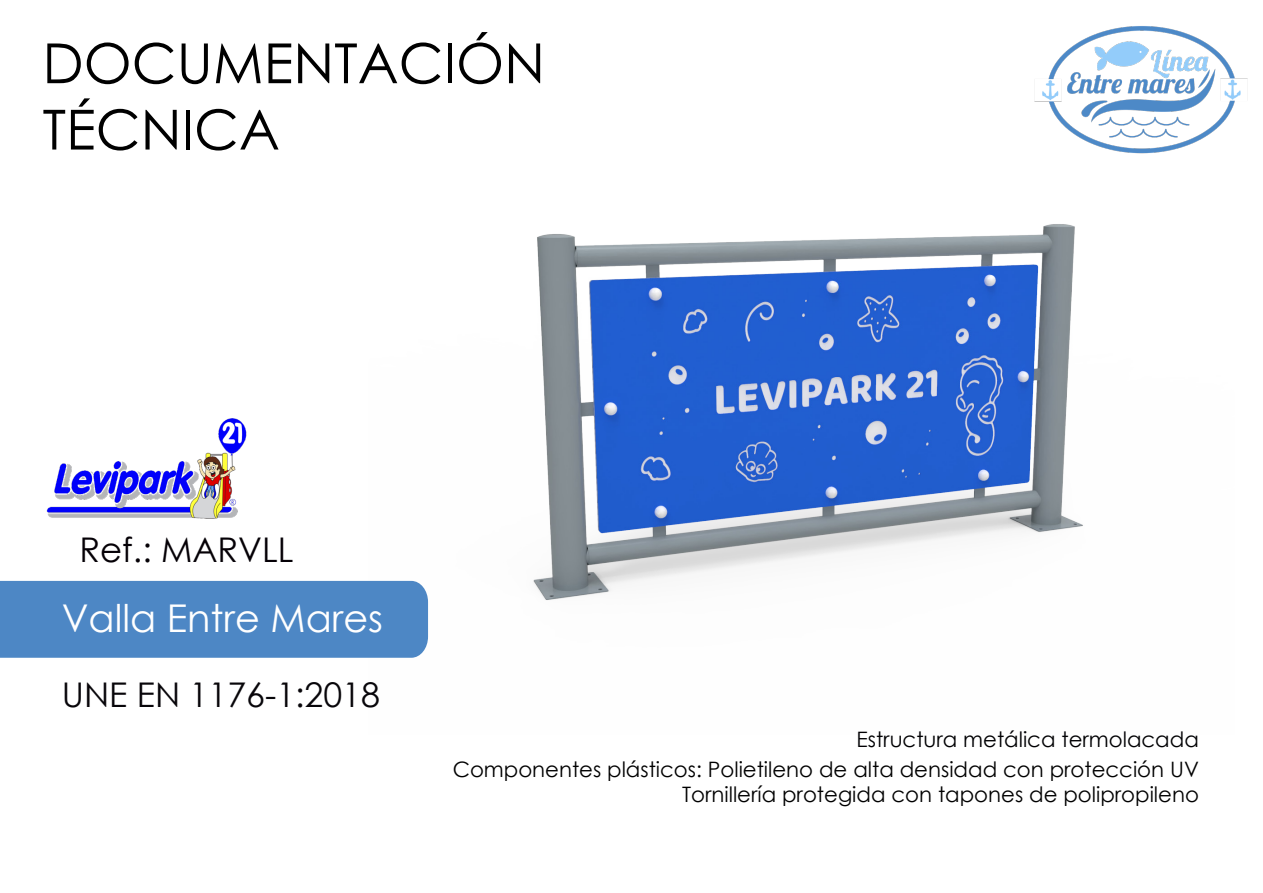
<style>
.page{position:relative;width:1263px;height:893px;background:#fff}
.page>*{position:absolute;margin:0;border:0;box-sizing:border-box;transform-origin:0 0}
.t1{font:55.35px/66.3px "Century Gothic";color:#000}
.t2{font:38.25px "Century Gothic";color:#fff}
.t3{font:34.05px "Century Gothic";color:#08060a}
.t4{font:34.05px "Century Gothic";color:#050006}
.t5{font:21.3px/25.5px "Century Gothic";color:#000;text-align:right}
.t6{font:21.3px "Century Gothic";color:#010003}
</style>
<div class="page">
<img style="left:369px;top:224px;width:714px;height:413px">
<img style="left:46px;top:418px;width:201px;height:101px">
<div style="left:0;top:581px;width:428px;height:77px;background:#4d87c5"></div>
<img style="left:1034px;top:26px;width:214px;height:128px">
<h1 class="t1" style="left:43px;top:29px;width:504px">DOCUMENTACIÓN<br>TÉCNICA</h1>
<h3 class="t4" style="left:79px;top:525px;width:216px">Ref.: MARVLL</h3>
<h2 class="t2" style="left:62px;top:591px;width:323px">Valla Entre Mares</h2>
<h3 class="t3" style="left:62px;top:670px;width:320px">UNE EN 1176-1:2018</h3>
<p class="t6" style="left:856px;top:724px;width:344px">Estructura metálica termolacada</p>
<p class="t5" style="left:453px;top:756px;width:748px">Componentes plásticos: Polietileno de alta densidad con protección UV<br>Tornillería protegida con tapones de polipropileno</p>
</div>
